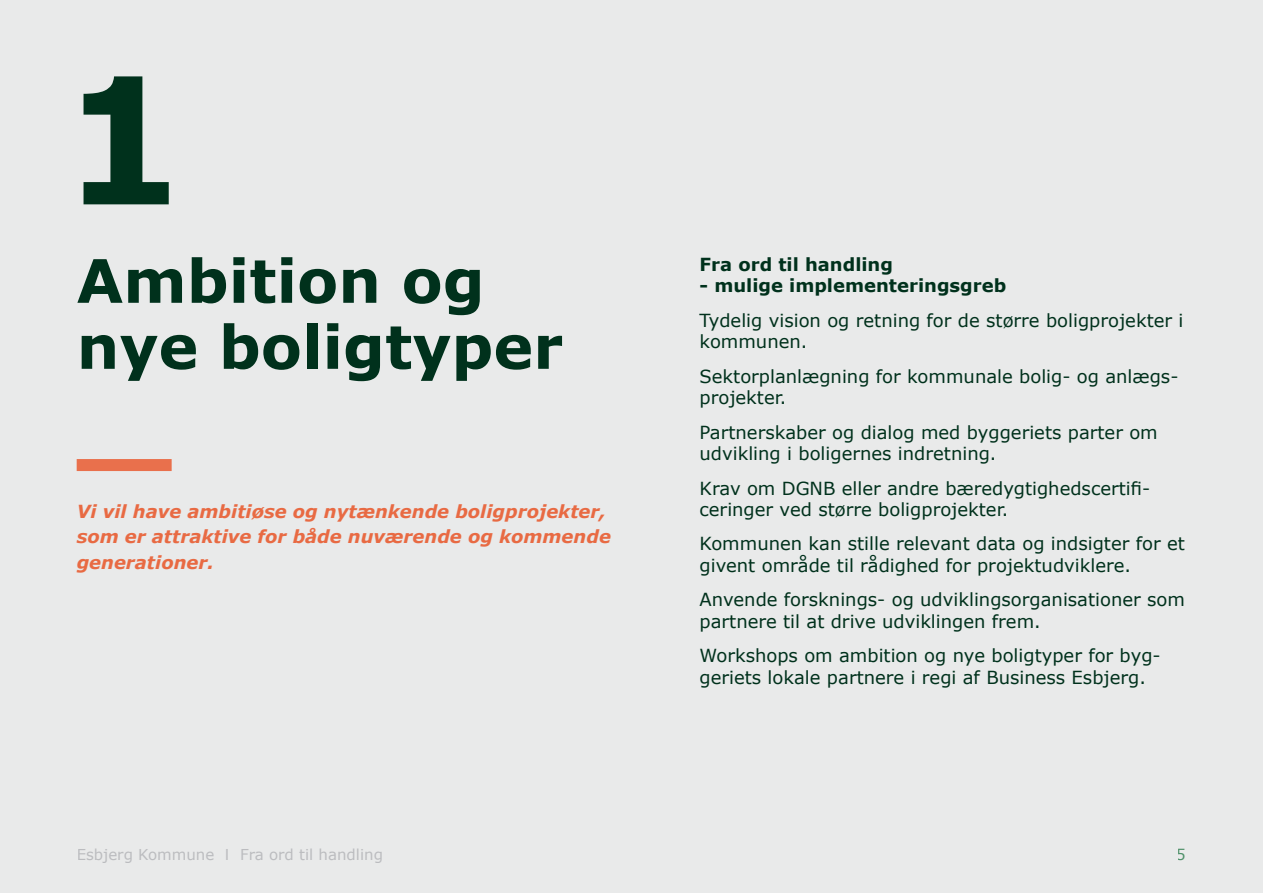
<style>
.page{position:relative;width:1263px;height:893px;background:#e9eaea}
.page>*{position:absolute;margin:0;border:0;box-sizing:border-box;transform-origin:0 0}
.t1{font:700 175.5px "Verdana";color:#00311c}
.t2{font:700 60px/66px "Verdana";color:#00311c}
.t3{font:18px/21.6px "Verdana";color:#00311c}
.t4{font:italic 700 18px/25.5px "Verdana";color:#e86a43}
.t5{font:700 18px "Verdana";color:#00311c}
.t6{font:15px "Verdana";color:#a8a9ad}
.t7{font:15px "Verdana";color:#0c6a32}
</style>
<div class="page">
<div style="left:77px;top:459px;width:95px;height:12px;background:#e9704c"></div>
<h1 class="t1" style="left:61px;top:16px;width:126px">1</h1>
<p class="t2" style="left:77px;top:247px;width:488px">Ambition og nye boligtyper</p>
<p class="t4" style="left:77px;top:498px;width:536px">Vi vil have ambitiøse og nytænkende boligprojekter, som er attraktive for både nuværende og kommende generationer.</p>
<p class="t5" style="left:699px;top:251px;width:195px">Fra ord til handling</p>
<p class="t5" style="left:699px;top:273px;width:308px">- mulige implementeringsgreb</p>
<p class="t3" style="left:699px;top:309px;width:485px">Tydelig vision og retning for de større boligprojekter i kommunen.</p>
<p class="t3" style="left:699px;top:365px;width:480px">Sektorplanlægning for kommunale bolig- og anlægs&shy;projekter.</p>
<p class="t3" style="left:699px;top:421px;width:460px">Partnerskaber og dialog med byggeriets parter om udvikling i boligernes indretning.</p>
<p class="t3" style="left:699px;top:477px;width:452px">Krav om DGNB eller andre bæredygtighedscertifi&shy;ceringer ved større boligprojekter.</p>
<p class="t3" style="left:699px;top:533px;width:487px">Kommunen kan stille relevant data og indsigter for et givent område til rådighed for projektudviklere.</p>
<p class="t3" style="left:699px;top:589px;width:487px">Anvende forsknings- og udviklingsorganisationer som partnere til at drive udviklingen frem.</p>
<p class="t3" style="left:699px;top:645px;width:463px">Workshops om ambition og nye boligtyper for byg&shy;geriets lokale partnere i regi af Business Esbjerg.</p>
<p class="t6" style="left:77px;top:844px;width:308px">Esbjerg Kommune I Fra ord til handling</p>
<p class="t7" style="left:1177px;top:844px;width:11px">5</p>
</div>
